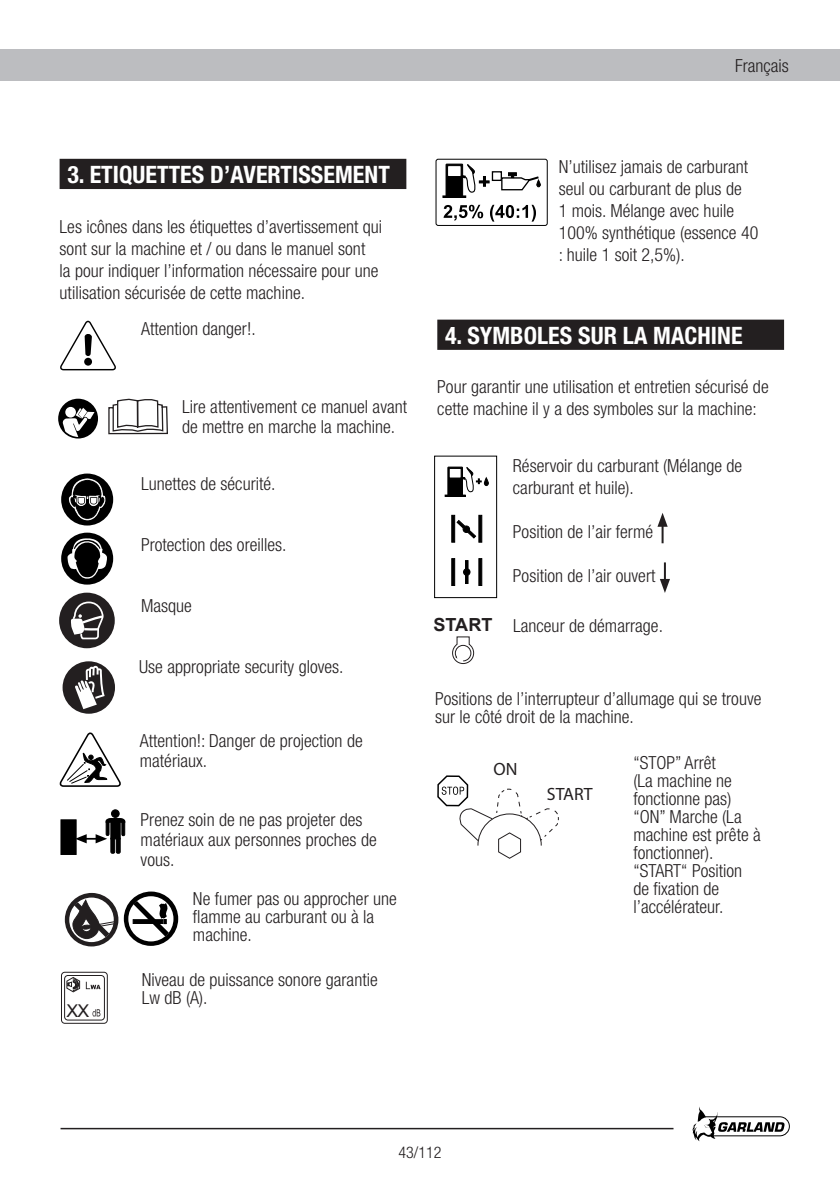
<style>
.page{position:relative;width:840px;height:1191px;background:#fff}
.page>*{position:absolute;margin:0;border:0;box-sizing:border-box;transform-origin:0 0}
.t1{font:700 condensed 24px "Helvetica Neue";color:#fff}
.t2{font:300 condensed 18px/18px "Helvetica Neue";color:#231f20}
.t3{font:17.8px "Myriad Pro";color:#231f20}
.t4{font:17.6px "Arial";color:#231f20}
.t5{font:300 condensed 16px "Helvetica Neue";color:#231f20}
.s1{font-family:"Arial";font-weight:700;font-stretch:normal}
</style>
<div class="page">
<div style="left:0;top:50px;width:839px;height:31px;background:#bcbdc0"></div>
<svg style="left:692px;top:1107px;width:97px;height:34px"></svg>
<hr style="left:60px;top:1127px;width:613px;height:2px;background:#231f20">
<div style="left:61px;top:160px;width:344px;height:28px;background:#231f20"></div>
<div style="left:60px;top:159px;width:346px;height:30px;border:2px solid #231f20"></div>
<div style="left:438px;top:320px;width:344px;height:29px;background:#231f20"></div>
<div style="left:437px;top:320px;width:346px;height:30px;border:2px solid #231f20"></div>
<div style="left:435px;top:159px;width:112px;height:67px;border:1px solid #000;border-radius:2px"></div>
<div style="left:442px;top:195px;width:24px;height:3px;border:1px solid #000"></div>
<svg style="left:442px;top:164px;width:47px;height:33px"></svg>
<svg style="left:491px;top:171px;width:10px;height:10px"></svg>
<svg style="left:500px;top:173px;width:40px;height:18px"></svg>
<svg style="left:443px;top:205px;width:40px;height:16px"></svg>
<svg style="left:490px;top:205px;width:45px;height:17px"></svg>
<svg style="left:451px;top:515px;width:4px;height:27px"></svg>
<svg style="left:478px;top:515px;width:4px;height:27px"></svg>
<svg style="left:456px;top:520px;width:20px;height:19px"></svg>
<svg style="left:451px;top:558px;width:4px;height:28px"></svg>
<svg style="left:478px;top:558px;width:4px;height:28px"></svg>
<svg style="left:463px;top:560px;width:8px;height:24px"></svg>
<div style="left:434px;top:456px;width:63px;height:142px;border:1px solid #000"></div>
<div style="left:444px;top:495px;width:21px;height:2px;border:1px solid #000"></div>
<svg style="left:445px;top:467px;width:43px;height:29px"></svg>
<hr style="left:661px;top:523px;width:2px;height:20px;background:#231f20">
<svg style="left:657px;top:513px;width:10px;height:14px"></svg>
<hr style="left:663px;top:562px;width:2px;height:20px;background:#231f20">
<svg style="left:660px;top:579px;width:9px;height:14px"></svg>
<svg style="left:60px;top:320px;width:56px;height:51px"></svg>
<svg style="left:76px;top:834px;width:31px;height:9px"></svg>
<div style="left:60px;top:819px;width:16px;height:36px;background:#000;border:1px solid #000"></div>
<div style="left:111px;top:810px;width:8px;height:7px;background:#000;border-radius:50%"></div>
<div style="left:111px;top:809px;width:8px;height:8px;border:1px solid #000;border-radius:50%"></div>
<div style="left:111px;top:837px;width:4px;height:16px;border:1px solid #000"></div>
<div style="left:111px;top:818px;width:9px;height:21px;background:#000"></div>
<div style="left:116px;top:837px;width:4px;height:16px;border:1px solid #000"></div>
<div style="left:106px;top:820px;width:3px;height:15px;border:1px solid #000"></div>
<div style="left:122px;top:820px;width:3px;height:16px;border:1px solid #000"></div>
<svg style="left:106px;top:818px;width:19px;height:4px"></svg>
<svg style="left:59px;top:732px;width:62px;height:55px"></svg>
<svg style="left:108px;top:398px;width:60px;height:37px"></svg>
<div style="left:58px;top:399px;width:40px;height:39px;background:#000;border-radius:50%"></div>
<svg style="left:62px;top:408px;width:32px;height:29px"></svg>
<div style="left:61px;top:473px;width:52px;height:52px;background:#000;border-radius:50%"></div>
<svg style="left:69px;top:478px;width:37px;height:42px"></svg>
<div style="left:61px;top:532px;width:52px;height:52px;background:#000;border-radius:50%"></div>
<svg style="left:67px;top:536px;width:40px;height:43px"></svg>
<div style="left:59px;top:592px;width:56px;height:56px;background:#231f20;border-radius:50%"></div>
<svg style="left:71px;top:601px;width:33px;height:39px"></svg>
<div style="left:64px;top:662px;width:50px;height:50px;background:#231f20;border-radius:50%"></div>
<div style="left:63px;top:661px;width:52px;height:52px;border:2px solid #231f20;border-radius:50%"></div>
<svg style="left:75px;top:665px;width:30px;height:44px"></svg>
<svg style="left:65px;top:891px;width:113px;height:55px"></svg>
<div style="left:61px;top:972px;width:47px;height:51px;border:1px solid #231f20;border-radius:3px"></div>
<div style="left:64px;top:975px;width:41px;height:45px;border:1px solid #231f20;border-radius:3px"></div>
<svg style="left:92px;top:1009px;width:8px;height:7px"></svg>
<svg style="left:86px;top:981px;width:14px;height:8px"></svg>
<svg style="left:66px;top:976px;width:14px;height:16px"></svg>
<svg style="left:452px;top:636px;width:22px;height:28px"></svg>
<svg style="left:437px;top:775px;width:122px;height:84px"></svg>
<p class="t2" style="left:734px;top:57px;width:55px">Français</p>
<h1 class="t1" style="left:67px;top:160px;width:324px">3. ETIQUETTES D’AVERTISSEMENT</h1>
<p class="t2" style="left:60px;top:215px;width:324px;line-height:22px">Les icônes dans les étiquettes d’avertissement qui sont sur la machine et / ou dans le manuel sont<br>la pour indiquer l’information nécessaire pour une utilisation sécurisée de cette machine.</p>
<p class="t2" style="left:141px;top:319px;width:116px">Attention danger!.</p>
<p class="t2" style="left:182px;top:396px;width:226px;line-height:20px">Lire attentivement ce manuel avant de mettre en marche la machine.</p>
<p class="t2" style="left:141px;top:475px;width:136px">Lunettes de sécurité.</p>
<p class="t2" style="left:141px;top:535px;width:147px">Protection des oreilles.</p>
<p class="t2" style="left:141px;top:596px;width:52px">Masque</p>
<p class="t2" style="left:139px;top:657px;width:206px">Use appropriate security gloves.</p>
<p class="t2" style="left:140px;top:730px;width:224px;line-height:20px">Attention!: Danger de projection de matériaux.</p>
<p class="t4" style="left:66px;top:999px;width:24px">XX</p>
<p class="t2" style="left:140px;top:809px;width:237px;line-height:20px">Prenez soin de ne pas projeter des matériaux aux personnes proches de vous.</p>
<p class="t2" style="left:193px;top:889px;width:205px">Ne fumer pas ou approcher une flamme au carburant ou à la machine.</p>
<p class="t2" style="left:142px;top:970px;width:237px">Niveau de puissance sonore garantie<br>Lw dB (A).</p>
<p class="t2" style="left:558px;top:156px;width:201px;line-height:22px">N’utilisez jamais de carburant seul ou carburant de plus de<br>1 mois. Mélange avec huile<br>100% synthétique (essence 40 : huile 1 soit 2,5%).</p>
<h1 class="t1" style="left:445px;top:321px;width:299px">4. SYMBOLES SUR LA MACHINE</h1>
<p class="t2" style="left:437px;top:376px;width:333px;line-height:22px">Pour garantir une utilisation et entretien sécurisé de cette machine il y a des symboles sur la machine:</p>
<p class="t2" style="left:512px;top:454px;width:231px;line-height:22px">Réservoir du carburant (Mélange de carburant et huile).</p>
<p class="t2" style="left:512px;top:522px;width:141px">Position de l’air fermé</p>
<p class="t2" style="left:512px;top:566px;width:144px">Position de l’air ouvert</p>
<p class="t2" style="left:433px;top:616px;width:231px"><span class="s1">START</span> Lanceur de démarrage.</p>
<p class="t2" style="left:435px;top:689px;width:327px">Positions de l’interrupteur d’allumage qui se trouve sur le côté droit de la machine.</p>
<p class="t2" style="left:633px;top:753px;width:129px">“STOP” Arrêt<br>(La machine ne fonctionne pas) “ON” Marche (La machine est prête à fonctionner). “START“ Position de fixation de l’accélérateur.</p>
<p class="t3" style="left:493px;top:759px;width:25px">ON</p>
<p class="t3" style="left:546px;top:784px;width:47px">START</p>
<p class="t5" style="left:398px;top:1142px;width:45px">43/112</p>
</div>
